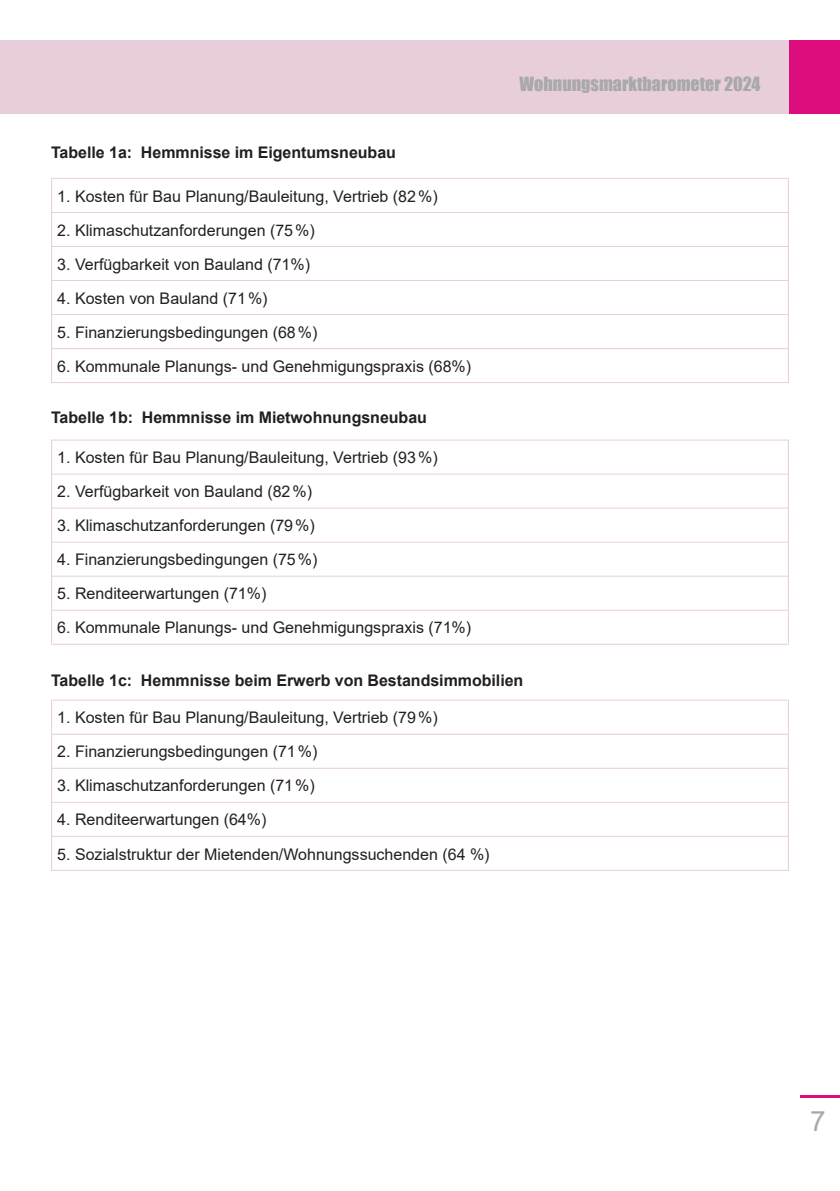
<style>
.page{position:relative;width:840px;height:1191px;background:#fff}
.page>*{position:absolute;margin:0;border:0;box-sizing:border-box;transform-origin:0 0}
.t1{font:28px "Arial";color:#a8a9ad}
.t2{font:18px "Impact";color:#a8a9ad}
.t3{font:16px "Arial";color:#231f20}
.t4{font:700 16px "Arial";letter-spacing:-.005em;color:#231f20}
</style>
<div class="page">
<div style="left:0;top:40px;width:788px;height:73px;background:#e8ceda"></div>
<div style="left:788px;top:40px;width:51px;height:73px;background:#dd0d7d"></div>
<hr style="left:799px;top:1094px;width:40px;height:3px;background:#dd0d7d">
<hr style="left:51px;top:178px;width:737px;height:1px;background:#e8ceda">
<hr style="left:51px;top:179px;width:1px;height:33px;background:#e8ceda">
<hr style="left:787px;top:179px;width:1px;height:33px;background:#e8ceda">
<hr style="left:51px;top:212px;width:737px;height:1px;background:#e8ceda">
<hr style="left:51px;top:213px;width:1px;height:33px;background:#e8ceda">
<hr style="left:787px;top:213px;width:1px;height:33px;background:#e8ceda">
<hr style="left:51px;top:246px;width:737px;height:1px;background:#e8ceda">
<hr style="left:51px;top:247px;width:1px;height:33px;background:#e8ceda">
<hr style="left:787px;top:247px;width:1px;height:33px;background:#e8ceda">
<hr style="left:51px;top:280px;width:737px;height:1px;background:#e8ceda">
<hr style="left:51px;top:281px;width:1px;height:33px;background:#e8ceda">
<hr style="left:787px;top:281px;width:1px;height:33px;background:#e8ceda">
<hr style="left:51px;top:314px;width:737px;height:1px;background:#e8ceda">
<hr style="left:51px;top:315px;width:1px;height:33px;background:#e8ceda">
<hr style="left:787px;top:315px;width:1px;height:33px;background:#e8ceda">
<hr style="left:51px;top:348px;width:737px;height:1px;background:#e8ceda">
<hr style="left:51px;top:349px;width:1px;height:33px;background:#e8ceda">
<hr style="left:787px;top:349px;width:1px;height:33px;background:#e8ceda">
<hr style="left:51px;top:382px;width:737px;height:1px;background:#e8ceda">
<hr style="left:51px;top:440px;width:737px;height:1px;background:#e8ceda">
<hr style="left:52px;top:474px;width:735px;height:1px;background:#e8ceda">
<hr style="left:52px;top:508px;width:735px;height:1px;background:#e8ceda">
<hr style="left:52px;top:542px;width:735px;height:1px;background:#e8ceda">
<hr style="left:52px;top:576px;width:735px;height:1px;background:#e8ceda">
<hr style="left:51px;top:440px;width:1px;height:34px;background:#e8ceda">
<hr style="left:787px;top:440px;width:1px;height:34px;background:#e8ceda">
<hr style="left:51px;top:474px;width:1px;height:34px;background:#e8ceda">
<hr style="left:787px;top:474px;width:1px;height:34px;background:#e8ceda">
<hr style="left:51px;top:508px;width:1px;height:34px;background:#e8ceda">
<hr style="left:787px;top:508px;width:1px;height:34px;background:#e8ceda">
<hr style="left:51px;top:542px;width:1px;height:34px;background:#e8ceda">
<hr style="left:787px;top:542px;width:1px;height:34px;background:#e8ceda">
<hr style="left:51px;top:576px;width:1px;height:33px;background:#e8ceda">
<hr style="left:787px;top:576px;width:1px;height:33px;background:#e8ceda">
<hr style="left:51px;top:609px;width:737px;height:1px;background:#e8ceda">
<hr style="left:51px;top:610px;width:1px;height:34px;background:#e8ceda">
<hr style="left:787px;top:610px;width:1px;height:34px;background:#e8ceda">
<hr style="left:51px;top:644px;width:737px;height:1px;background:#e8ceda">
<hr style="left:51px;top:699px;width:737px;height:1px;background:#e8ceda">
<hr style="left:51px;top:700px;width:1px;height:33px;background:#e8ceda">
<hr style="left:787px;top:700px;width:1px;height:33px;background:#e8ceda">
<hr style="left:51px;top:733px;width:737px;height:1px;background:#e8ceda">
<hr style="left:51px;top:734px;width:1px;height:33px;background:#e8ceda">
<hr style="left:787px;top:734px;width:1px;height:33px;background:#e8ceda">
<hr style="left:51px;top:767px;width:737px;height:1px;background:#e8ceda">
<hr style="left:51px;top:768px;width:1px;height:34px;background:#e8ceda">
<hr style="left:787px;top:768px;width:1px;height:34px;background:#e8ceda">
<hr style="left:51px;top:802px;width:737px;height:1px;background:#e8ceda">
<hr style="left:51px;top:803px;width:1px;height:33px;background:#e8ceda">
<hr style="left:787px;top:803px;width:1px;height:33px;background:#e8ceda">
<hr style="left:51px;top:836px;width:737px;height:1px;background:#e8ceda">
<hr style="left:51px;top:837px;width:1px;height:33px;background:#e8ceda">
<hr style="left:787px;top:837px;width:1px;height:33px;background:#e8ceda">
<hr style="left:51px;top:870px;width:737px;height:1px;background:#e8ceda">
<p class="t4" style="left:51px;top:141px;width:346px">Tabelle 1a: Hemmnisse im Eigentumsneubau</p>
<p class="t3" style="left:57px;top:185px;width:382px">1. Kosten für Bau Planung/Bauleitung, Vertrieb (82%)</p>
<p class="t3" style="left:57px;top:219px;width:259px">2. Klimaschutzanforderungen (75%)</p>
<p class="t3" style="left:57px;top:253px;width:254px">3. Verfügbarkeit von Bauland (71%)</p>
<p class="t3" style="left:57px;top:287px;width:212px">4. Kosten von Bauland (71%)</p>
<p class="t3" style="left:57px;top:321px;width:261px">5. Finanzierungsbedingungen (68%)</p>
<p class="t3" style="left:57px;top:355px;width:415px">6. Kommunale Planungs- und Genehmigungspraxis (68%)</p>
<p class="t4" style="left:51px;top:406px;width:377px">Tabelle 1b: Hemmnisse im Mietwohnungsneubau</p>
<p class="t2" style="left:519px;top:70px;width:242px">Wohnungsmarktbarometer 2024</p>
<p class="t3" style="left:57px;top:446px;width:382px">1. Kosten für Bau Planung/Bauleitung, Vertrieb (93%)</p>
<p class="t3" style="left:57px;top:480px;width:256px">2. Verfügbarkeit von Bauland (82%)</p>
<p class="t3" style="left:57px;top:514px;width:259px">3. Klimaschutzanforderungen (79%)</p>
<p class="t3" style="left:57px;top:548px;width:261px">4. Finanzierungsbedingungen (75%)</p>
<p class="t3" style="left:57px;top:582px;width:210px">5. Renditeerwartungen (71%)</p>
<p class="t3" style="left:57px;top:617px;width:415px">6. Kommunale Planungs- und Genehmigungspraxis (71%)</p>
<p class="t4" style="left:51px;top:669px;width:473px">Tabelle 1c: Hemmnisse beim Erwerb von Bestandsimmobilien</p>
<p class="t3" style="left:57px;top:707px;width:382px">1. Kosten für Bau Planung/Bauleitung, Vertrieb (79%)</p>
<p class="t3" style="left:57px;top:741px;width:261px">2. Finanzierungsbedingungen (71%)</p>
<p class="t3" style="left:57px;top:775px;width:259px">3. Klimaschutzanforderungen (71%)</p>
<p class="t3" style="left:57px;top:809px;width:210px">4. Renditeerwartungen (64%)</p>
<p class="t3" style="left:57px;top:843px;width:433px">5. Sozialstruktur der Mietenden/Wohnungssuchenden (64 %)</p>
<h1 class="t1" style="left:809px;top:1102px;width:17px">7</h1>
</div>
